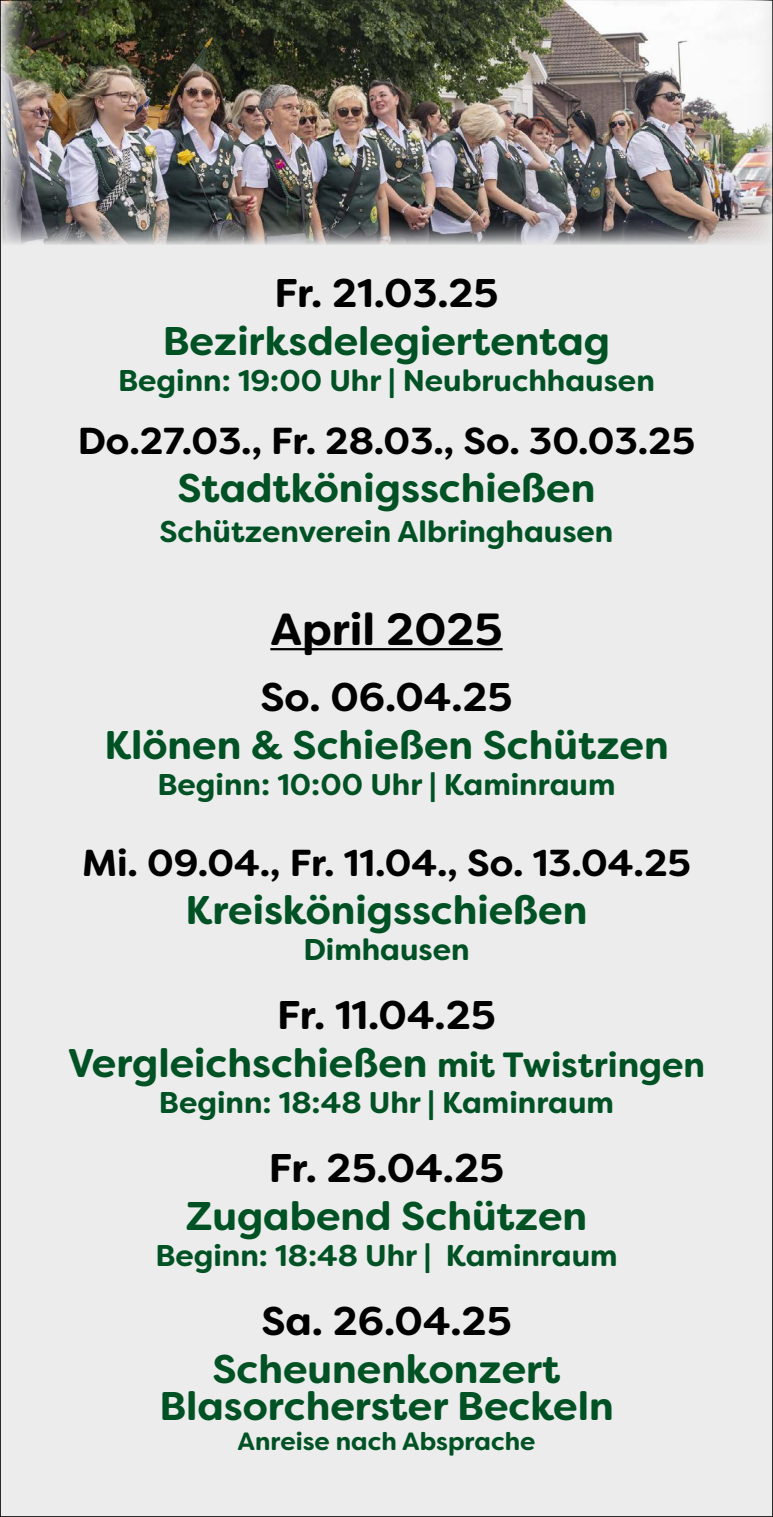
<style>
.page{position:relative;width:773px;height:1517px;background:#fff}
.page>*{position:absolute;margin:0;border:0;box-sizing:border-box;transform-origin:0 0}
.t1{font:700 45px "Filson Soft";color:#000}
.t2{font:700 40px/48px "Filson Soft";color:#005224;text-align:center}
.t3{font:700 40px "Filson Soft";color:#000}
.t4{font:700 37.5px "Filson Soft";color:#000}
.t5{font:700 30px "Filson Soft";color:#005224}
.t6{font:700 25px "Filson Soft";color:#005224}
.s1{color:#000}
.s2{font-size:35px}
</style>
<div class="page">
<div style="left:0;top:0;width:772px;height:1516px;background:#ececec"></div>
<hr style="left:270px;top:648px;width:232px;height:2px;background:#000">
<img style="left:0;top:0;width:772px;height:244px">
<p class="t3" style="left:274px;top:267px;width:225px">Fr. 21.03.25</p>
<p class="t2" style="left:163px;top:317px;width:448px">Bezirksdelegiertentag</p>
<p class="t5" style="left:118px;top:361px;width:538px">Beginn: 19:00 Uhr | Neubruchhausen</p>
<p class="t4" style="left:78px;top:416px;width:618px">Do.27.03., Fr. 28.03., So. 30.03.25</p>
<p class="t2" style="left:177px;top:464px;width:419px">Stadtkönigsschießen</p>
<p class="t5" style="left:159px;top:512px;width:455px">Schützenverein Albringhausen</p>
<p class="t1" style="left:270px;top:600px;width:234px">April 2025</p>
<p class="t3" style="left:260px;top:671px;width:253px">So. 06.04.25</p>
<p class="t2" style="left:104px;top:721px;width:565px">Klönen &amp; Schießen Schützen</p>
<p class="t5" style="left:157px;top:765px;width:459px">Beginn: 10:00 Uhr | Kaminraum</p>
<p class="t4" style="left:82px;top:838px;width:610px">Mi. 09.04., Fr. 11.04., So. 13.04.25</p>
<p class="t2" style="left:185px;top:886px;width:403px">Kreiskönigsschießen</p>
<p class="t5" style="left:303px;top:930px;width:168px">Dimhausen</p>
<p class="t2" style="left:68px;top:991px;width:638px"><span class="s1">Fr. 11.04.25<br></span>Vergleichschießen <span class="s2">mit Twistringen</span></p>
<p class="t5" style="left:159px;top:1083px;width:456px">Beginn: 18:48 Uhr | Kaminraum</p>
<p class="t3" style="left:269px;top:1142px;width:236px">Fr. 25.04.25</p>
<p class="t2" style="left:186px;top:1192px;width:402px">Zugabend Schützen</p>
<p class="t5" style="left:155px;top:1236px;width:463px">Beginn: 18:48 Uhr | Kaminraum</p>
<p class="t3" style="left:261px;top:1295px;width:252px">Sa. 26.04.25</p>
<p class="t2" style="left:159px;top:1350px;width:455px;line-height:37.5px">Scheunenkonzert<br>Blasorcherster Beckeln</p>
<p class="t6" style="left:237px;top:1425px;width:299px">Anreise nach Absprache</p>
</div>
